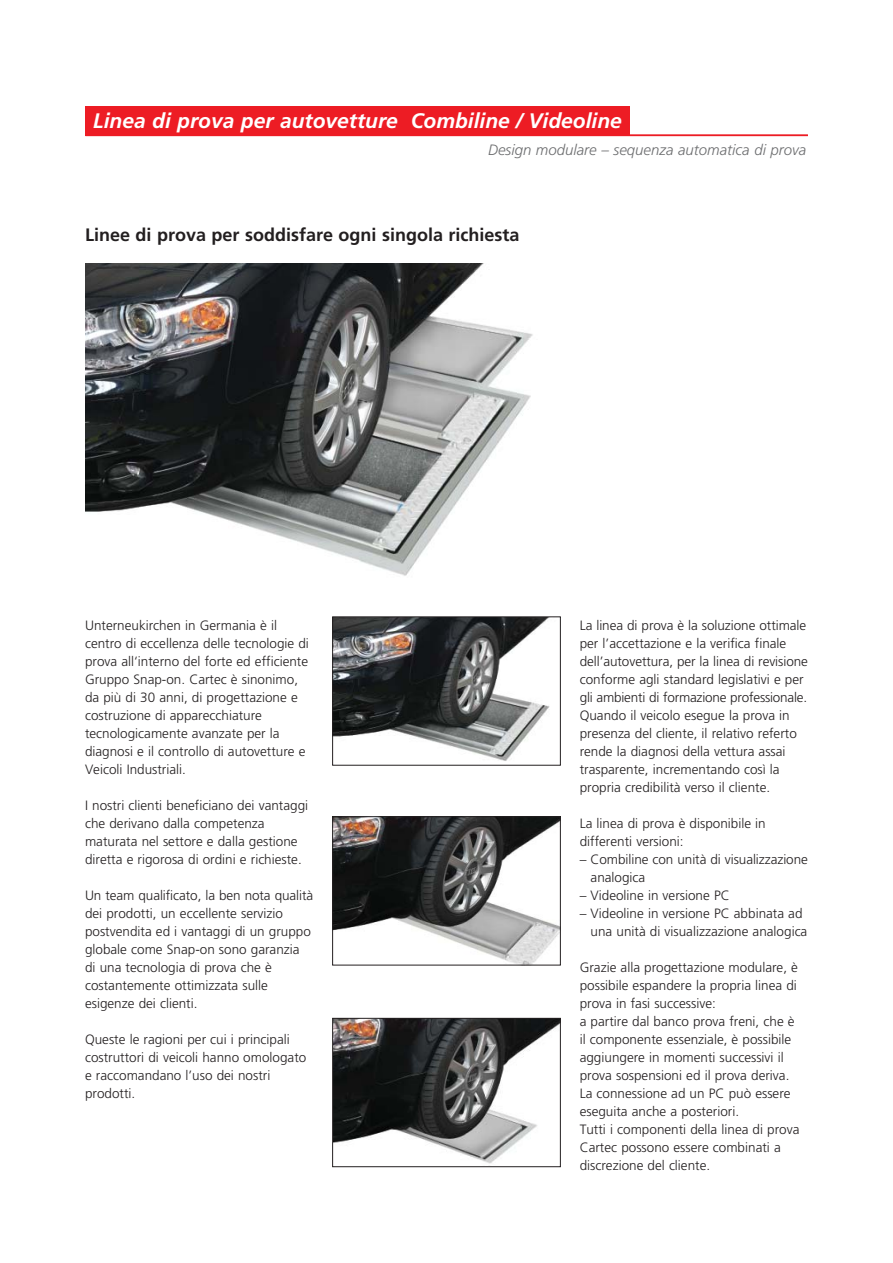
<style>
.page{position:relative;width:893px;height:1263px;background:#fff}
.page>*{position:absolute;margin:0;border:0;box-sizing:border-box;transform-origin:0 0}
.t1{font:italic 700 21px "Frutiger LT Std";color:#fff}
.t2{font:700 18px "Frutiger LT Std";color:#231f20}
.t3{font:italic 300 15px "Frutiger LT Std";color:#6d6e70}
.t4{font:300 13.5px/18px "Frutiger LT Std";color:#231f20}
</style>
<div class="page">
<hr style="left:85px;top:135px;width:723px;height:1px;background:#ed1c24">
<div style="left:85px;top:106px;width:545px;height:30px;background:#ed1c24"></div>
<img style="left:334px;top:619px;width:216px;height:142px">
<div style="left:332px;top:617px;width:229px;height:148px;border:1px solid #231f20"></div>
<img style="left:334px;top:818px;width:225px;height:145px">
<div style="left:332px;top:816px;width:229px;height:149px;border:1px solid #231f20"></div>
<img style="left:85px;top:264px;width:448px;height:312px">
<img style="left:334px;top:1020px;width:225px;height:144px">
<div style="left:332px;top:1018px;width:229px;height:149px;border:1px solid #231f20"></div>
<h1 class="t1" style="left:93px;top:111px;width:530px">Linea di prova per autovetture Combiline / Videoline</h1>
<p class="t3" style="left:488px;top:143px;width:320px">Design modulare – sequenza automatica di prova</p>
<h2 class="t2" style="left:85px;top:226px;width:436px">Linee di prova per soddisfare ogni singola richiesta</h2>
<p class="t4" style="left:85px;top:617px;width:225px">Unterneukirchen in Germania è il centro di eccellenza delle tecnologie di prova all‘interno del forte ed efficiente Gruppo Snap-on. Cartec è sinonimo, da più di 30 anni, di progettazione e costruzione di apparecchiature tecnologicamente avanzate per la diagnosi e il controllo di autovetture e Veicoli Industriali.</p>
<p class="t4" style="left:85px;top:797px;width:225px">I nostri clienti beneficiano dei vantaggi che derivano dalla competenza maturata nel settore e dalla gestione diretta e rigorosa di ordini e richieste.</p>
<p class="t4" style="left:85px;top:887px;width:230px">Un team qualificato, la ben nota qualità dei prodotti, un eccellente servizio postvendita ed i vantaggi di un gruppo globale come Snap-on sono garanzia di una tecnologia di prova che è costantemente ottimizzata sulle esigenze dei clienti.</p>
<p class="t4" style="left:85px;top:1031px;width:223px">Queste le ragioni per cui i principali costruttori di veicoli hanno omologato e raccomandano l’uso dei nostri prodotti.</p>
<p class="t4" style="left:580px;top:617px;width:230px">La linea di prova è la soluzione ottimale per l’accettazione e la verifica finale dell’autovettura, per la linea di revisione conforme agli standard legislativi e per gli ambienti di formazione professionale.<br>Quando il veicolo esegue la prova in presenza del cliente, il relativo referto rende la diagnosi della vettura assai trasparente, incrementando così la propria credibilità verso il cliente.</p>
<p class="t4" style="left:580px;top:815px;width:188px">La linea di prova è disponibile in differenti versioni:</p>
<p class="t4" style="left:591px;top:851px;width:219px;text-indent:-11px">– Combiline con unità di visualizzazione analogica</p>
<p class="t4" style="left:580px;top:887px;width:152px">– Videoline in versione PC</p>
<p class="t4" style="left:591px;top:905px;width:218px;text-indent:-11px">– Videoline in versione PC abbinata ad una unità di visualizzazione analogica</p>
<p class="t4" style="left:580px;top:959px;width:221px">Grazie alla progettazione modulare, è possibile espandere la propria linea di prova in fasi successive:<br>a partire dal banco prova freni, che è il componente essenziale, è possibile aggiungere in momenti successivi il prova sospensioni ed il prova deriva.<br>La connessione ad un PC può essere eseguita anche a posteriori.<br>Tutti i componenti della linea di prova Cartec possono essere combinati a discrezione del cliente.</p>
</div>
